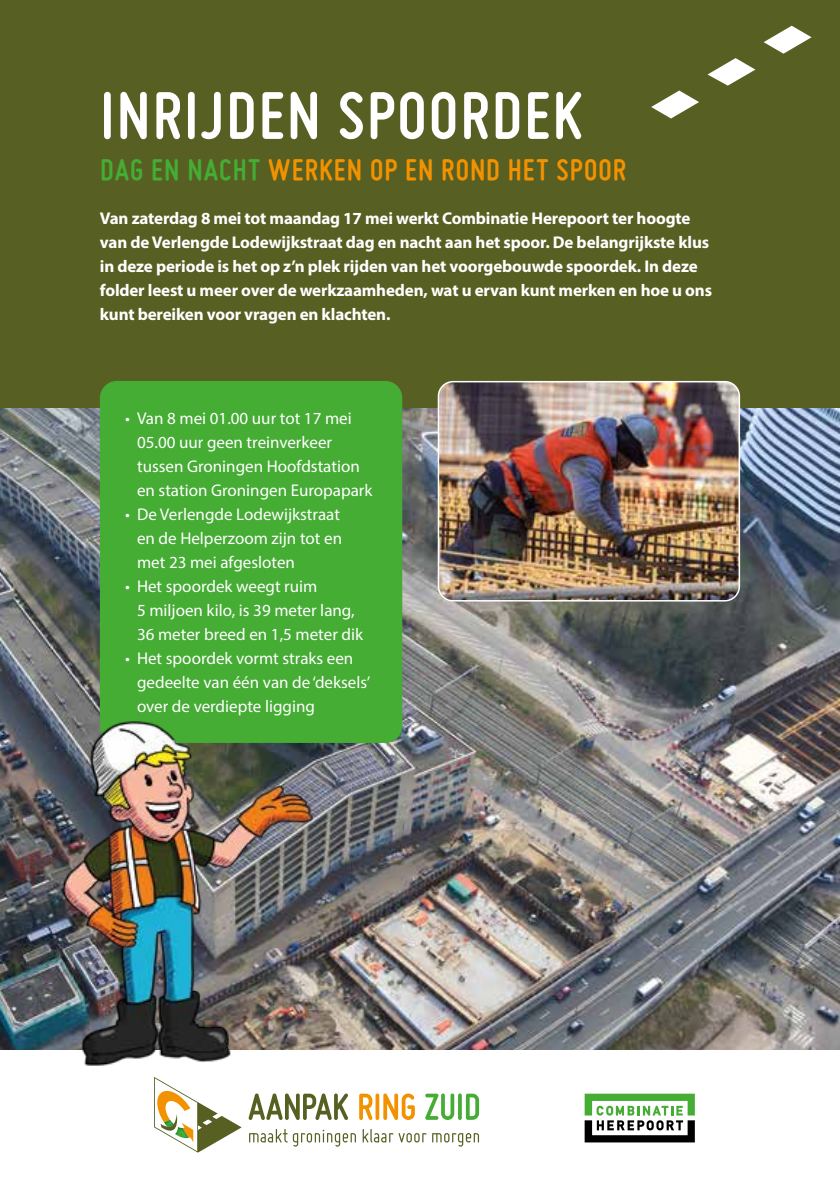
<style>
.page{position:relative;width:840px;height:1191px;background:#fff}
.page>*{position:absolute;margin:0;border:0;box-sizing:border-box;transform-origin:0 0}
.t1{font:700 70px "Miso";letter-spacing:.035em;color:#fff}
.t2{font:700 32px "Miso";letter-spacing:.035em;color:#f39200}
.t3{font:17px/24px "Myriad Pro";color:#fff}
.t4{font:700 17px/24px "Myriad Pro";letter-spacing:-.01em;color:#fff}
.s1{color:#45ac34}
</style>
<div class="page">
<div style="left:0;top:0;width:839px;height:1049px;background:#576022"></div>
<img style="left:0;top:408px;width:839px;height:641px">
<img style="left:438px;top:382px;width:301px;height:219px">
<div style="left:437px;top:381px;width:302px;height:220px;border:2px solid #fff;border-radius:15px"></div>
<div style="left:100px;top:381px;width:302px;height:362px;background:#45ac34;border-radius:17px"></div>
<img style="left:60px;top:719px;width:254px;height:347px">
<svg style="left:651px;top:91px;width:48px;height:27px"></svg>
<svg style="left:763px;top:26px;width:48px;height:28px"></svg>
<svg style="left:707px;top:58px;width:48px;height:28px"></svg>
<svg style="left:154px;top:1077px;width:87px;height:75px"></svg>
<svg style="left:425px;top:1093px;width:54px;height:27px"></svg>
<svg style="left:359px;top:1093px;width:55px;height:27px"></svg>
<svg style="left:248px;top:1093px;width:100px;height:27px"></svg>
<svg style="left:249px;top:1129px;width:230px;height:17px"></svg>
<svg style="left:584px;top:1093px;width:110px;height:49px"></svg>
<h1 class="t1" style="left:100px;top:76px;width:483px">INRIJDEN SPOORDEK</h1>
<h2 class="t2" style="left:100px;top:151px;width:527px"><span class="s1">DAG EN NACHT</span> WERKEN OP EN ROND HET SPOOR</h2>
<p class="t4" style="left:100px;top:206px;width:613px">Van zaterdag 8 mei tot maandag 17 mei werkt Combinatie Herepoort ter hoogte van de Verlengde Lodewijkstraat dag en nacht aan het spoor. De belangrijkste klus in deze periode is het op z’n plek rijden van het voorgebouwde spoordek. In deze folder leest u meer over de werkzaamheden, wat u ervan kunt merken en hoe u ons kunt bereiken voor vragen en klachten.</p>
<p class="t3" style="left:137px;top:406px;width:237px;text-indent:-12px">• Van 8 mei 01.00 uur tot 17 mei<br>05.00 uur geen treinverkeer tussen Groningen Hoofdstation en station Groningen Europapark</p>
<p class="t3" style="left:137px;top:502px;width:206px;text-indent:-12px">• De Verlengde Lodewijkstraat en de Helperzoom zijn tot en met 23 mei afgesloten</p>
<p class="t3" style="left:137px;top:574px;width:227px;text-indent:-12px">• Het spoordek weegt ruim<br>5 miljoen kilo, is 39 meter lang,<br>36 meter breed en 1,5 meter dik</p>
<p class="t3" style="left:137px;top:646px;width:235px;text-indent:-12px">• Het spoordek vormt straks een gedeelte van één van de ‘deksels’ over de verdiepte ligging</p>
</div>
